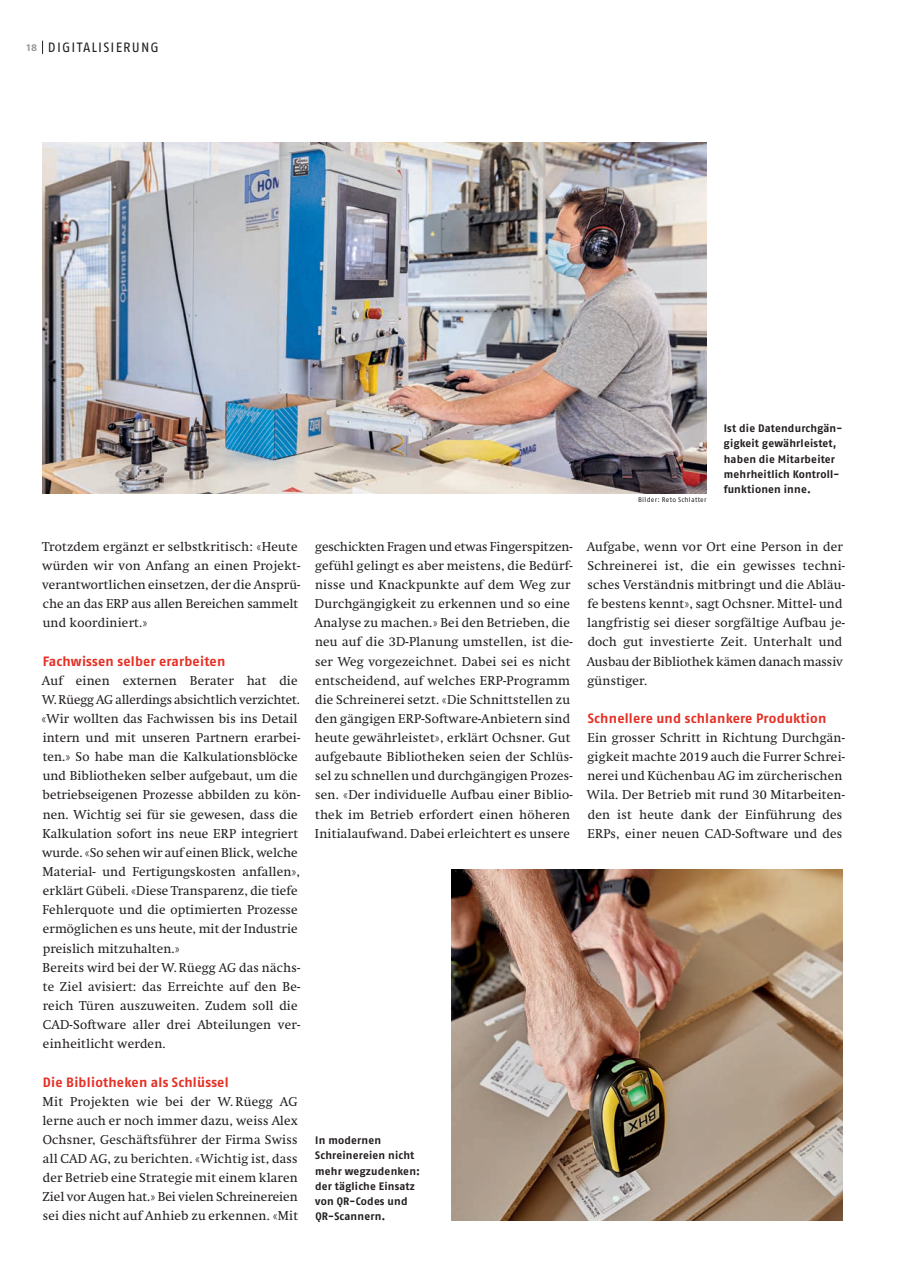
<style>
.page{position:relative;width:915px;height:1263px;background:#fff}
.page>*{position:absolute;margin:0;border:0;box-sizing:border-box;transform-origin:0 0}
.t1{font:700 13.5px "Fago OT";letter-spacing:.02em;color:#e53025}
.t2{font:13.5px "Fago OT";letter-spacing:.085em;color:#231f20}
.t3{font:12.75px/19.2px "Swift";letter-spacing:.02em;color:#231f20}
.t4{font:700 10.8px/15.3px "Fago OT";letter-spacing:.02em;color:#231f20}
.t5{font:6.75px "Fago OT";letter-spacing:.045em;color:#231f20}
.s1{font-weight:700;font-size:10.2px;color:#939598}
</style>
<div class="page">
<svg style="left:42px;top:41px;width:1px;height:13px"></svg>
<img style="left:43px;top:142px;width:663px;height:351px">
<img style="left:451px;top:870px;width:391px;height:350px">
<p class="t2" style="left:27px;top:39px;width:133px"><span class="s1">18</span> Digitalisierung</p>
<p class="t5" style="left:638px;top:495px;width:70px">Bilder: Reto Schlatter</p>
<p class="t4" style="left:723px;top:421px;width:120px">Ist die Datendurchgän&shy;gigkeit gewährleistet, haben die Mitarbeiter mehrheitlich Kontroll&shy;funktionen inne.</p>
<p class="t3" style="left:42px;top:537px;width:259px">Trotzdem ergänzt er selbstkritisch: «Heute würden wir von Anfang an einen Projekt&shy;verantwortlichen einsetzen, der die Ansprü&shy;che an das ERP aus allen Bereichen sammelt und koordiniert.»</p>
<p class="t1" style="left:43px;top:653px;width:184px">Fachwissen selber erarbeiten</p>
<p class="t3" style="left:41px;top:671px;width:260px">Auf einen externen Berater hat die W.Rüegg AG allerdings absichtlich verzichtet. «Wir wollten das Fachwissen bis ins Detail intern und mit unseren Partnern erarbei&shy;ten.» So habe man die Kalkulationsblöcke und Bibliotheken selber aufgebaut, um die betriebseigenen Prozesse abbilden zu kön&shy;nen. Wichtig sei für sie gewesen, dass die Kalkulation sofort ins neue ERP integriert wurde. «So sehen wir auf einen Blick, welche Material- und Fertigungskosten anfallen», erklärt Gübeli. «Diese Transparenz, die tiefe Fehlerquote und die optimierten Prozesse ermöglichen es uns heute, mit der Industrie preislich mitzuhalten.»<br>Bereits wird bei der W. Rüegg AG das nächs&shy;te Ziel avisiert: das Erreichte auf den Be&shy;reich Türen auszuweiten. Zudem soll die CAD-Software aller drei Abteilungen ver&shy;einheitlicht werden.</p>
<p class="t1" style="left:43px;top:1074px;width:187px">Die Bibliotheken als Schlüssel</p>
<p class="t3" style="left:42px;top:1092px;width:257px;text-align:justify">Mit Projekten wie bei der W. Rüegg AG lerne auch er noch immer dazu, weiss Alex Ochsner, Geschäftsführer der Firma Swiss all CAD AG, zu berichten. «Wichtig ist, dass der Betrieb eine Strategie mit einem klaren Ziel vor Augen hat.» Bei vielen Schreinereien sei dies nicht auf Anhieb zu erkennen. «Mit</p>
<p class="t3" style="left:314px;top:537px;width:260px">geschickten Fragen und etwas Fingerspitzen&shy;gefühl gelingt es aber meistens, die Bedürf&shy;nisse und Knackpunkte auf dem Weg zur Durchgängigkeit zu erkennen und so eine Analyse zu machen.» Bei den Betrieben, die neu auf die 3D-Planung umstellen, ist die&shy;ser Weg vorgezeichnet. Dabei sei es nicht entscheidend, auf welches ERP-Programm die Schreinerei setzt. «Die Schnittstellen zu den gängigen ERP-Software-Anbietern sind heute gewährleistet», erklärt Ochsner. Gut aufgebaute Bibliotheken seien der Schlüs&shy;sel zu schnellen und durchgängigen Prozes&shy;sen. «Der individuelle Aufbau einer Biblio&shy;thek im Betrieb erfordert einen höheren Initialaufwand. Dabei erleichtert es unsere</p>
<p class="t3" style="left:586px;top:537px;width:260px">Aufgabe, wenn vor Ort eine Person in der Schreinerei ist, die ein gewisses techni&shy;sches Verständnis mitbringt und die Abläu&shy;fe bestens kennt», sagt Ochsner. Mittel- und langfristig sei dieser sorgfältige Aufbau je&shy;doch gut investierte Zeit. Unterhalt und Ausbau der Bibliothek kämen danach massiv günstiger.</p>
<p class="t1" style="left:587px;top:710px;width:240px">Schnellere und schlankere Produktion</p>
<p class="t3" style="left:586px;top:728px;width:259px">Ein grosser Schritt in Richtung Durchgän&shy;gigkeit machte 2019 auch die Furrer Schrei&shy;nerei und Küchenbau AG im zürcherischen Wila. Der Betrieb mit rund 30 Mitarbeiten&shy;den ist heute dank der Einführung des ERPs, einer neuen CAD-Software und des</p>
<p class="t4" style="left:315px;top:1132px;width:106px">In modernen<br>Schreinereien nicht mehr wegzudenken: der tägliche Einsatz von QR-Codes und<br>QR-Scannern.</p>
</div>
